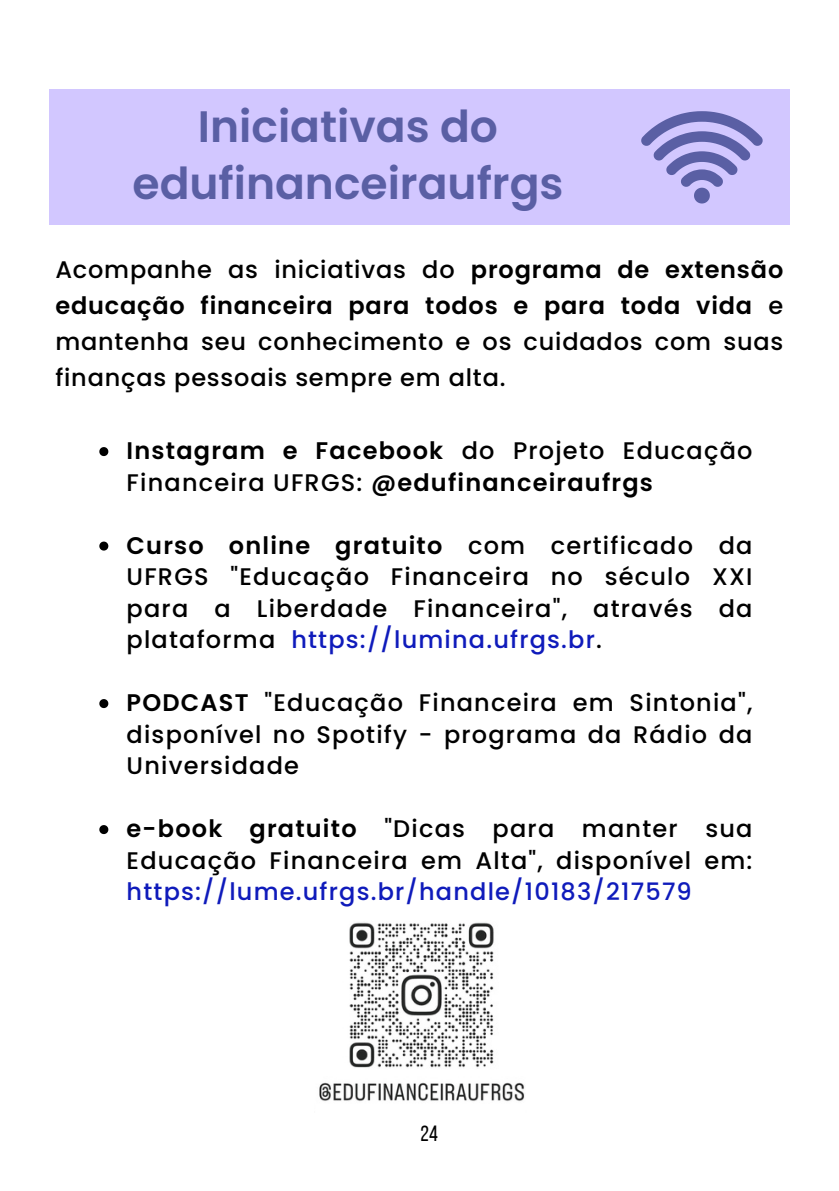
<style>
.page{position:relative;width:839px;height:1191px;background:#fff}
.page>*{position:absolute;margin:0;border:0;box-sizing:border-box;transform-origin:0 0}
.t1{font:600 44px/57px "Poppins";color:#5a5fa4;text-align:center}
.t2{font:500 24px/31.6px "Poppins";letter-spacing:.05em;color:#000;text-align:justify}
.t3{font:600 24px/31.6px "Poppins";letter-spacing:.05em;color:#000}
.t4{font:22px "Bebas Neue";color:#000}
.s1{font-weight:600}
.s2{font-weight:500}
.s3{color:#0f1bbb}
</style>
<div class="page">
<img style="left:319px;top:922px;width:206px;height:180px">
<div style="left:49px;top:90px;width:741px;height:135px;background:#d2c7ff"></div>
<svg style="left:641px;top:111px;width:121px;height:93px"></svg>
<svg style="left:99px;top:447px;width:9px;height:9px"></svg>
<svg style="left:99px;top:542px;width:9px;height:9px"></svg>
<svg style="left:99px;top:699px;width:9px;height:9px"></svg>
<svg style="left:99px;top:825px;width:9px;height:9px"></svg>
<p class="t1" style="left:132px;top:98px;width:432px">Iniciativas do edufinanceiraufrgs</p>
<h2 class="t2" style="left:55px;top:252px;width:729px;line-height:36px">Acompanhe as iniciativas do <span class="s1">programa de extensão educação financeira para todos e para toda vida</span> e mantenha seu conhecimento e os cuidados com suas finanças pessoais sempre em alta.</h2>
<p class="t3" style="left:127px;top:435px;width:627px">Instagram e Facebook <span class="s2">do Projeto Educação<br>Financeira UFRGS:</span> @edufinanceiraufrgs</p>
<p class="t2" style="left:127px;top:529px;width:627px"><span class="s1">Curso online gratuito</span> com certificado da UFRGS "Educação Financeira no século XXI para a Liberdade Financeira", através da plataforma <span class="s3">https://lumina.ufrgs.br</span>.</p>
<p class="t2" style="left:127px;top:687px;width:627px"><span class="s1">PODCAST</span> "Educação Financeira em Sintonia", disponível no Spotify - programa da Rádio da Universidade</p>
<p class="t2" style="left:127px;top:813px;width:627px"><span class="s1">e-book gratuito</span> "Dicas para manter sua Educação Financeira em Alta", disponível em: <span class="s3">https://lume.ufrgs.br/handle/10183/217579</span></p>
<p class="t4" style="left:420px;top:1124px;width:19px">24</p>
</div>
